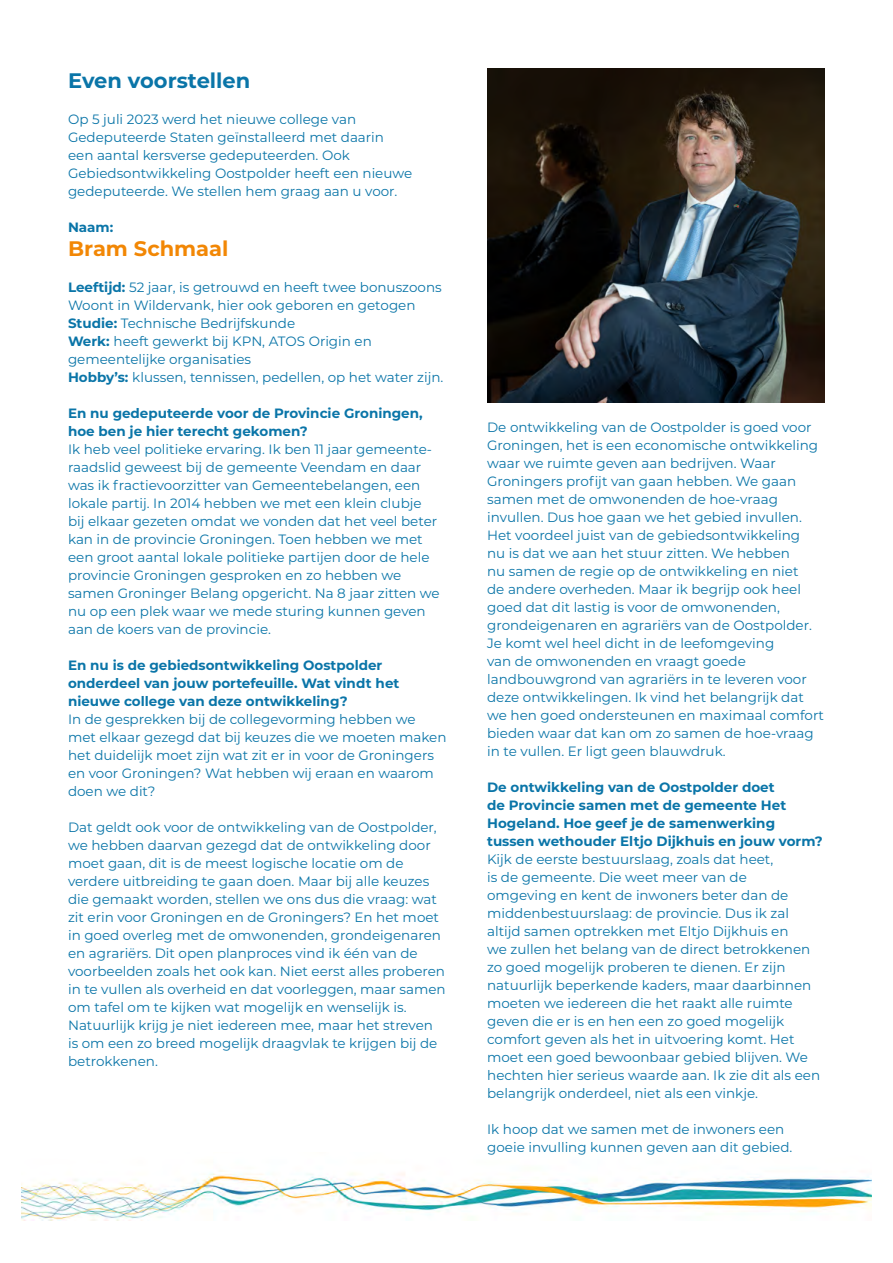
<style>
.page{position:relative;width:893px;height:1263px;background:#fff}
.page>*{position:absolute;margin:0;border:0;box-sizing:border-box;transform-origin:0 0}
.t1{font:700 21px "Montserrat";color:#0a75a8}
.t2{font:700 21px "Montserrat";color:#f28705}
.t3{font:13.5px/18px "Montserrat";color:#0a75a8}
.t4{font:700 13.5px/18px "Montserrat";color:#0a75a8}
.s1{font-weight:700}
</style>
<div class="page">
<img style="left:21px;top:1171px;width:851px;height:49px">
<img style="left:487px;top:68px;width:338px;height:334px">
<h1 class="t1" style="left:68px;top:66px;width:184px">Even voorstellen</h1>
<p class="t3" style="left:68px;top:110px;width:346px">Op 5 juli 2023 werd het nieuwe college van Gedeputeerde Staten geïnstalleerd met daarin een aantal kersverse gedeputeerden. Ook Gebiedsontwikkeling Oostpolder heeft een nieuwe gedeputeerde. We stellen hem graag aan u voor.</p>
<p class="t4" style="left:68px;top:218px;width:47px">Naam:</p>
<h1 class="t2" style="left:68px;top:234px;width:162px">Bram Schmaal</h1>
<p class="t3" style="left:68px;top:278px;width:377px"><span class="s1">Leeftijd:</span> 52 jaar, is getrouwd en heeft twee bonuszoons Woont in Wildervank, hier ook geboren en getogen <span class="s1">Studie:</span> Technische Bedrijfskunde<br><span class="s1">Werk:</span> heeft gewerkt bij KPN, ATOS Origin en gemeentelijke organisaties<br><span class="s1">Hobby’s:</span> klussen, tennissen, pedellen, op het water zijn.</p>
<p class="t4" style="left:68px;top:404px;width:356px">En nu gedeputeerde voor de Provincie Groningen, hoe ben je hier terecht gekomen?</p>
<p class="t3" style="left:68px;top:440px;width:373px">Ik heb veel politieke ervaring. Ik ben 11 jaar gemeente&shy;raadslid geweest bij de gemeente Veendam en daar was ik fractievoorzitter van Gemeentebelangen, een lokale partij. In 2014 hebben we met een klein clubje bij elkaar gezeten omdat we vonden dat het veel beter kan in de provincie Groningen. Toen hebben we met een groot aantal lokale politieke partijen door de hele provincie Groningen gesproken en zo hebben we samen Groninger Belang opgericht. Na 8 jaar zitten we nu op een plek waar we mede sturing kunnen geven aan de koers van de provincie.</p>
<p class="t4" style="left:68px;top:656px;width:333px">En nu is de gebiedsontwikkeling Oostpolder onderdeel van jouw portefeuille. Wat vindt het nieuwe college van deze ontwikkeling?</p>
<p class="t3" style="left:68px;top:710px;width:380px">In de gesprekken bij de collegevorming hebben we met elkaar gezegd dat bij keuzes die we moeten maken het duidelijk moet zijn wat zit er in voor de Groningers en voor Groningen? Wat hebben wij eraan en waarom doen we dit?</p>
<p class="t3" style="left:68px;top:818px;width:379px">Dat geldt ook voor de ontwikkeling van de Oostpolder, we hebben daarvan gezegd dat de ontwikkeling door moet gaan, dit is de meest logische locatie om de verdere uitbreiding te gaan doen. Maar bij alle keuzes die gemaakt worden, stellen we ons dus die vraag: wat zit erin voor Groningen en de Groningers? En het moet in goed overleg met de omwonenden, grondeigenaren en agrariërs. Dit open planproces vind ik één van de voorbeelden zoals het ook kan. Niet eerst alles proberen in te vullen als overheid en dat voorleggen, maar samen om tafel om te kijken wat mogelijk en wenselijk is.<br>Natuurlijk krijg je niet iedereen mee, maar het streven is om een zo breed mogelijk draagvlak te krijgen bij de betrokkenen.</p>
<p class="t3" style="left:487px;top:418px;width:338px">De ontwikkeling van de Oostpolder is goed voor Groningen, het is een economische ontwikkeling waar we ruimte geven aan bedrijven. Waar Groningers profijt van gaan hebben. We gaan samen met de omwonenden de hoe-vraag invullen. Dus hoe gaan we het gebied invullen.<br>Het voordeel juist van de gebiedsontwikkeling<br>nu is dat we aan het stuur zitten. We hebben<br>nu samen de regie op de ontwikkeling en niet<br>de andere overheden. Maar ik begrijp ook heel goed dat dit lastig is voor de omwonenden, grondeigenaren en agrariërs van de Oostpolder.<br>Je komt wel heel dicht in de leefomgeving<br>van de omwonenden en vraagt goede landbouwgrond van agrariërs in te leveren voor deze ontwikkelingen. Ik vind het belangrijk dat we hen goed ondersteunen en maximaal comfort bieden waar dat kan om zo samen de hoe-vraag in te vullen. Er ligt geen blauwdruk.</p>
<p class="t4" style="left:487px;top:778px;width:337px">De ontwikkeling van de Oostpolder doet<br>de Provincie samen met de gemeente Het Hogeland. Hoe geef je de samenwerking tussen wethouder Eltjo Dijkhuis en jouw vorm?</p>
<p class="t3" style="left:487px;top:850px;width:335px">Kijk de eerste bestuurslaag, zoals dat heet,<br>is de gemeente. Die weet meer van de<br>omgeving en kent de inwoners beter dan de middenbestuurslaag: de provincie. Dus ik zal altijd samen optrekken met Eltjo Dijkhuis en<br>we zullen het belang van de direct betrokkenen zo goed mogelijk proberen te dienen. Er zijn natuurlijk beperkende kaders, maar daarbinnen moeten we iedereen die het raakt alle ruimte geven die er is en hen een zo goed mogelijk comfort geven als het in uitvoering komt. Het moet een goed bewoonbaar gebied blijven. We hechten hier serieus waarde aan. Ik zie dit als een belangrijk onderdeel, niet als een vinkje.</p>
<p class="t3" style="left:487px;top:1120px;width:307px">Ik hoop dat we samen met de inwoners een goeie invulling kunnen geven aan dit gebied.</p>
</div>
